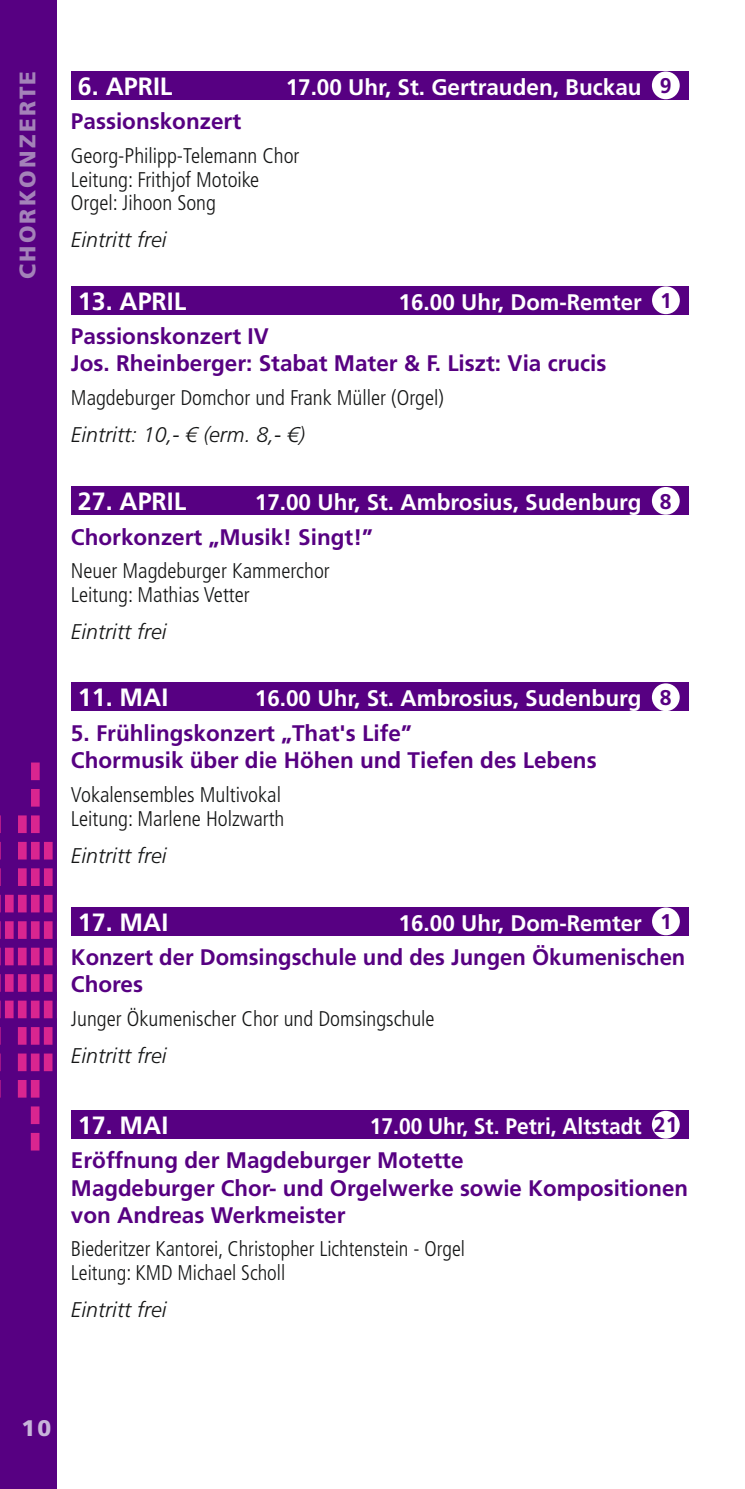
<style>
.page{position:relative;width:745px;height:1489px;background:#fff}
.page>*{position:absolute;margin:0;border:0;box-sizing:border-box;transform-origin:0 0}
.t1{font:700 25px "Frutiger LT";color:#fff}
.t2{font:700 22.5px/27px "Frutiger LT";color:#570082}
.t3{font:700 22.5px "Frutiger LT";color:#fff}
.t4{font:700 22.5px "Frutiger LT";color:#fff;scale:.93 1}
.t5{font:900 22.5px "Frutiger LT";letter-spacing:.1em;color:#a482b9}
.t6{font:900 22.5px "Frutiger LT";color:#c8b4da}
.t7{font:300 condensed 21.25px/23.8px "Frutiger LT";color:#151616}
.t8{font:italic 300 21.25px "Frutiger LT";color:#151616}
.t9{font:700 21.25px "Frutiger LT";color:#570082}
</style>
<div class="page">
<div style="left:71px;top:71px;width:616px;height:28px;background:#570082"></div>
<div style="left:0;top:0;width:57px;height:1488px;background:#570082"></div>
<svg style="left:0;top:947px;width:1px;height:18px"></svg>
<div style="left:5px;top:947px;width:9px;height:18px;background:#d92590"></div>
<div style="left:18px;top:947px;width:9px;height:18px;background:#d92590"></div>
<div style="left:31px;top:947px;width:9px;height:18px;background:#d92590"></div>
<div style="left:44px;top:947px;width:9px;height:18px;background:#d92590"></div>
<svg style="left:0;top:921px;width:1px;height:17px"></svg>
<svg style="left:0;top:894px;width:1px;height:18px"></svg>
<svg style="left:0;top:868px;width:1px;height:17px"></svg>
<svg style="left:0;top:842px;width:1px;height:17px"></svg>
<svg style="left:0;top:815px;width:1px;height:18px"></svg>
<div style="left:5px;top:921px;width:9px;height:17px;background:#d92590"></div>
<div style="left:5px;top:894px;width:9px;height:18px;background:#d92590"></div>
<div style="left:18px;top:921px;width:9px;height:17px;background:#d92590"></div>
<div style="left:18px;top:894px;width:9px;height:18px;background:#d92590"></div>
<div style="left:18px;top:868px;width:9px;height:18px;background:#d92590"></div>
<div style="left:18px;top:841px;width:9px;height:18px;background:#d92590"></div>
<div style="left:18px;top:815px;width:9px;height:18px;background:#d92590"></div>
<div style="left:31px;top:921px;width:9px;height:17px;background:#d92590"></div>
<div style="left:31px;top:894px;width:9px;height:18px;background:#d92590"></div>
<div style="left:31px;top:868px;width:9px;height:18px;background:#d92590"></div>
<div style="left:31px;top:841px;width:9px;height:18px;background:#d92590"></div>
<div style="left:31px;top:815px;width:9px;height:18px;background:#d92590"></div>
<div style="left:31px;top:789px;width:9px;height:17px;background:#d92590"></div>
<div style="left:31px;top:762px;width:9px;height:18px;background:#d92590"></div>
<div style="left:44px;top:921px;width:9px;height:17px;background:#d92590"></div>
<div style="left:44px;top:894px;width:9px;height:18px;background:#d92590"></div>
<div style="left:44px;top:868px;width:9px;height:18px;background:#d92590"></div>
<div style="left:44px;top:841px;width:9px;height:18px;background:#d92590"></div>
<svg style="left:0;top:974px;width:1px;height:17px"></svg>
<svg style="left:0;top:1000px;width:1px;height:18px"></svg>
<svg style="left:0;top:1027px;width:1px;height:17px"></svg>
<svg style="left:0;top:1053px;width:1px;height:18px"></svg>
<svg style="left:0;top:1080px;width:1px;height:17px"></svg>
<div style="left:5px;top:974px;width:9px;height:17px;background:#d92590"></div>
<div style="left:5px;top:1000px;width:9px;height:18px;background:#d92590"></div>
<div style="left:18px;top:974px;width:9px;height:17px;background:#d92590"></div>
<div style="left:18px;top:1000px;width:9px;height:18px;background:#d92590"></div>
<div style="left:18px;top:1027px;width:9px;height:17px;background:#d92590"></div>
<div style="left:18px;top:1053px;width:9px;height:18px;background:#d92590"></div>
<div style="left:18px;top:1079px;width:8px;height:18px;background:#d92590"></div>
<div style="left:31px;top:974px;width:9px;height:17px;background:#d92590"></div>
<div style="left:31px;top:1000px;width:9px;height:18px;background:#d92590"></div>
<div style="left:31px;top:1027px;width:8px;height:17px;background:#d92590"></div>
<div style="left:31px;top:1053px;width:8px;height:18px;background:#d92590"></div>
<div style="left:31px;top:1079px;width:8px;height:18px;background:#d92590"></div>
<div style="left:31px;top:1106px;width:8px;height:17px;background:#d92590"></div>
<div style="left:31px;top:1132px;width:8px;height:18px;background:#d92590"></div>
<div style="left:44px;top:974px;width:8px;height:17px;background:#d92590"></div>
<div style="left:44px;top:1000px;width:8px;height:18px;background:#d92590"></div>
<div style="left:44px;top:1027px;width:8px;height:17px;background:#d92590"></div>
<div style="left:44px;top:1053px;width:8px;height:18px;background:#d92590"></div>
<div style="left:651px;top:71px;width:28px;height:28px;background:#fff;border-radius:50%"></div>
<div style="left:71px;top:486px;width:616px;height:28px;background:#570082"></div>
<div style="left:651px;top:487px;width:28px;height:27px;background:#fff;border-radius:50%"></div>
<div style="left:71px;top:286px;width:616px;height:28px;background:#570082"></div>
<div style="left:651px;top:286px;width:28px;height:28px;background:#fff;border-radius:50%"></div>
<div style="left:71px;top:682px;width:616px;height:29px;background:#570082"></div>
<div style="left:651px;top:683px;width:28px;height:28px;background:#fff;border-radius:50%"></div>
<div style="left:71px;top:907px;width:616px;height:28px;background:#570082"></div>
<div style="left:651px;top:907px;width:28px;height:28px;background:#fff;border-radius:50%"></div>
<div style="left:71px;top:1110px;width:616px;height:28px;background:#570082"></div>
<div style="left:651px;top:1110px;width:28px;height:28px;background:#fff;border-radius:50%"></div>
<p class="t5" style="left:14px;top:279px;width:210px;rotate:-90deg">CHORKONZERTE</p>
<p class="t1" style="left:78px;top:71px;width:96px">6. APRIL</p>
<p class="t3" style="left:285px;top:73px;width:357px">17.00 Uhr, St. Gertrauden, Buckau</p>
<p class="t2" style="left:71px;top:108px;width:172px">Passionskonzert</p>
<p class="t7" style="left:71px;top:144px;width:230px">Georg-Philipp-Telemann Chor<br>Leitung: Frithjof Motoike<br>Orgel: Jihoon Song</p>
<p class="t8" style="left:71px;top:228px;width:97px">Eintritt frei</p>
<p class="t1" style="left:78px;top:286px;width:110px">13. APRIL</p>
<p class="t3" style="left:398px;top:289px;width:244px">16.00 Uhr, Dom-Remter</p>
<p class="t2" style="left:71px;top:323px;width:536px">Passionskonzert IV<br>Jos. Rheinberger: Stabat Mater &amp; F. Liszt: Via crucis</p>
<p class="t7" style="left:71px;top:386px;width:374px">Magdeburger Domchor und Frank Müller (Orgel)</p>
<p class="t8" style="left:71px;top:422px;width:235px">Eintritt: 10,- € (erm. 8,- €)</p>
<p class="t1" style="left:78px;top:486px;width:110px">27. APRIL</p>
<p class="t3" style="left:255px;top:489px;width:388px">17.00 Uhr, St. Ambrosius, Sudenburg</p>
<p class="t2" style="left:71px;top:523px;width:303px">Chorkonzert „Musik! Singt!”</p>
<p class="t7" style="left:71px;top:559px;width:260px">Neuer Magdeburger Kammerchor<br>Leitung: Mathias Vetter</p>
<p class="t8" style="left:71px;top:619px;width:97px">Eintritt frei</p>
<p class="t9" style="left:659px;top:73px;width:13px">9</p>
<p class="t9" style="left:659px;top:288px;width:13px">1</p>
<p class="t9" style="left:659px;top:488px;width:13px">8</p>
<p class="t1" style="left:78px;top:683px;width:92px">11. MAI</p>
<p class="t3" style="left:255px;top:685px;width:388px">16.00 Uhr, St. Ambrosius, Sudenburg</p>
<p class="t2" style="left:71px;top:719px;width:527px">5. Frühlingskonzert „That's Life”<br>Chormusik über die Höhen und Tiefen des Lebens</p>
<p class="t7" style="left:71px;top:782px;width:215px">Vokalensembles Multivokal<br>Leitung: Marlene Holzwarth</p>
<p class="t8" style="left:71px;top:843px;width:97px">Eintritt frei</p>
<p class="t9" style="left:659px;top:685px;width:13px">8</p>
<p class="t1" style="left:78px;top:907px;width:92px">17. MAI</p>
<p class="t3" style="left:398px;top:909px;width:244px">16.00 Uhr, Dom-Remter</p>
<p class="t2" style="left:71px;top:944px;width:615px">Konzert der Domsingschule und des Jungen Ökumenischen<br>Chores</p>
<p class="t7" style="left:71px;top:1007px;width:365px">Junger Ökumenischer Chor und Domsingschule</p>
<p class="t8" style="left:71px;top:1043px;width:97px">Eintritt frei</p>
<p class="t9" style="left:659px;top:909px;width:13px">1</p>
<p class="t1" style="left:78px;top:1110px;width:92px">17. MAI</p>
<p class="t4" style="left:369px;top:1112px;width:293px">17.00 Uhr, St. Petri, Altstadt</p>
<p class="t2" style="left:71px;top:1147px;width:618px">Eröffnung der Magdeburger Motette<br>Magdeburger Chor- und Orgelwerke sowie Kompositionen von Andreas Werkmeister</p>
<p class="t7" style="left:71px;top:1237px;width:395px">Biederitzer Kantorei, Christopher Lichtenstein - Orgel<br>Leitung: KMD Michael Scholl</p>
<p class="t8" style="left:71px;top:1297px;width:97px">Eintritt frei</p>
<p class="t9" style="left:653px;top:1112px;width:25px">21</p>
<p class="t6" style="left:22px;top:1414px;width:31px">10</p>
</div>
